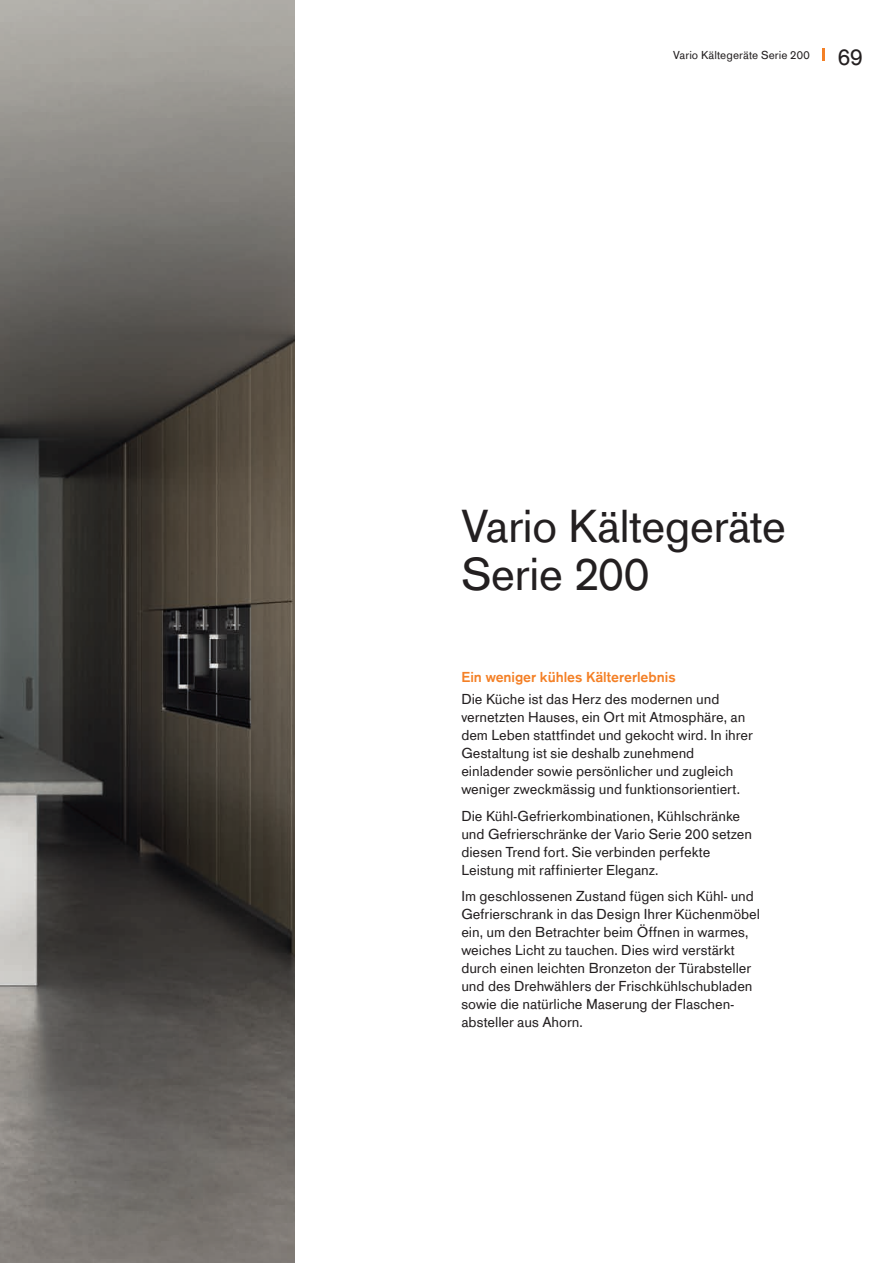
<style>
.page{position:relative;width:893px;height:1263px;background:#fff}
.page>*{position:absolute;margin:0;border:0;box-sizing:border-box;transform-origin:0 0}
.t1{font:48px/48px "Gaggenau";letter-spacing:-.015em;color:#231f20}
.t2{font:15px/18px "Gaggenau";letter-spacing:-.005em;color:#231f20}
.t3{font:700 15px "Gaggenau";letter-spacing:-.005em;color:#f48026}
.t4{font:12px "Gaggenau";letter-spacing:.01em;color:#231f20}
.s1{font-size:24px}
</style>
<div class="page">
<img style="left:0;top:0;width:294px;height:1263px">
<svg style="left:822px;top:49px;width:3px;height:12px"></svg>
<p class="t4" style="left:673px;top:48px;width:191px">Vario Kältegeräte Serie 200 <span class="s1">69</span></p>
<h1 class="t1" style="left:461px;top:502px;width:326px">Vario Kältegeräte<br>Serie 200</h1>
<p class="t3" style="left:461px;top:668px;width:216px">Ein weniger kühles Kältererlebnis</p>
<p class="t2" style="left:461px;top:690px;width:293px">Die Küche ist das Herz des modernen und vernetzten Hauses, ein Ort mit Atmosphäre, an dem Leben stattfindet und gekocht wird. In ihrer Gestaltung ist sie deshalb zunehmend einladender sowie persönlicher und zugleich weniger zweckmässig und funktionsorientiert.</p>
<p class="t2" style="left:461px;top:806px;width:292px">Die Kühl-Gefrierkombinationen, Kühlschränke und Gefrierschränke der Vario Serie 200 setzen diesen Trend fort. Sie verbinden perfekte Leistung mit raffinierter Eleganz.</p>
<p class="t2" style="left:461px;top:887px;width:300px">Im geschlossenen Zustand fügen sich Kühl- und Gefrierschrank in das Design Ihrer Küchenmöbel ein, um den Betrachter beim Öffnen in warmes, weiches Licht zu tauchen. Dies wird verstärkt durch einen leichten Bronzeton der Türabsteller und des Drehwählers der Frischkühlschubladen sowie die natürliche Maserung der Flaschen&shy;absteller aus Ahorn.</p>
</div>
